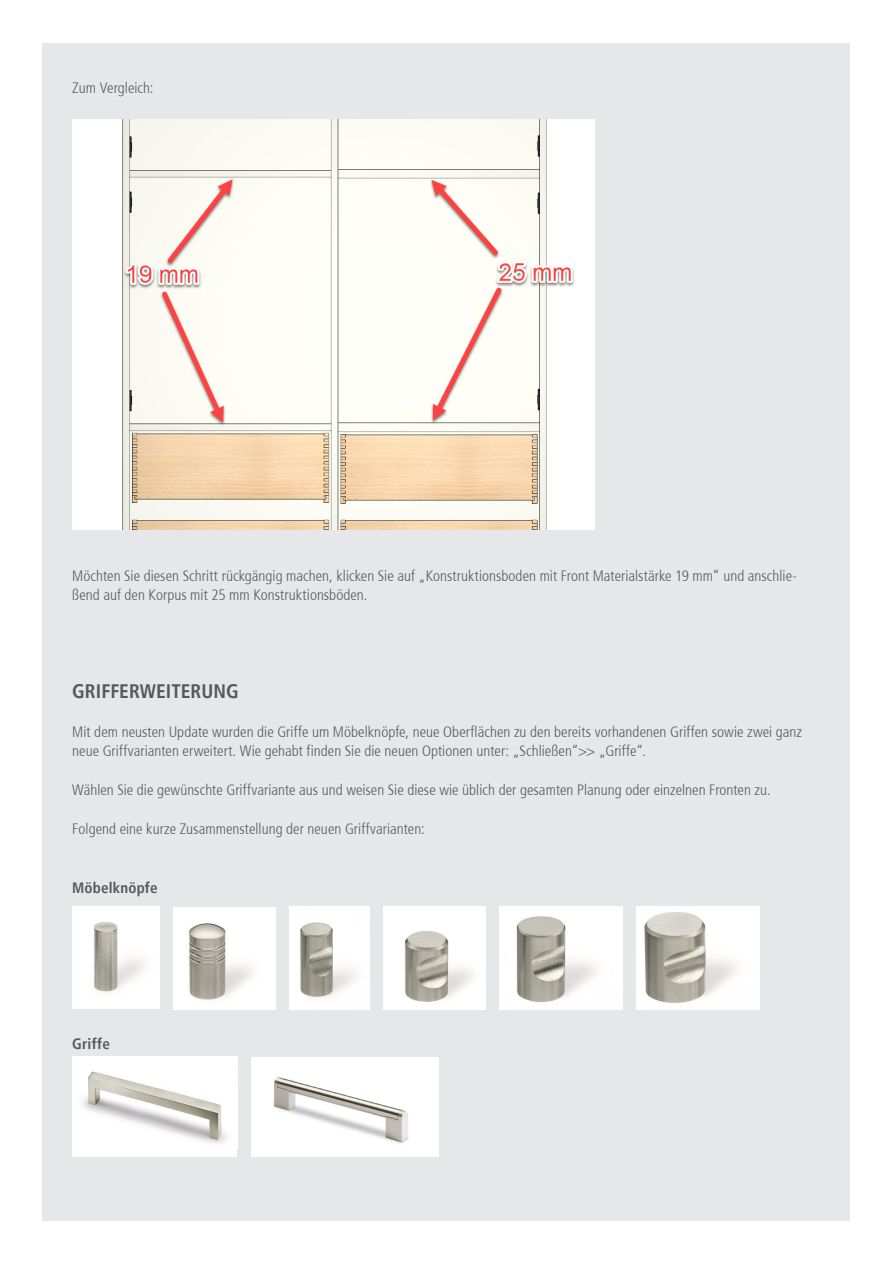
<style>
.page{position:relative;width:893px;height:1263px;background:#fff}
.page>*{position:absolute;margin:0;border:0;box-sizing:border-box;transform-origin:0 0}
.t1{font:700 condensed 19.5px "Frutiger";color:#57585a}
.t2{font:300 condensed 15px/19.5px "Frutiger";letter-spacing:.005em;color:#57585a}
.t3{font:700 condensed 15px "Frutiger";letter-spacing:.01em;color:#57585a}
</style>
<div class="page">
<div style="left:43px;top:43px;width:807px;height:1177px;background:#e6e7e9"></div>
<img style="left:72px;top:120px;width:523px;height:409px">
<img style="left:72px;top:907px;width:88px;height:101px">
<img style="left:174px;top:907px;width:102px;height:102px">
<img style="left:290px;top:907px;width:79px;height:102px">
<img style="left:500px;top:907px;width:123px;height:102px">
<img style="left:383px;top:907px;width:103px;height:102px">
<img style="left:637px;top:907px;width:123px;height:102px">
<div style="left:72px;top:1056px;width:165px;height:100px;background:#fff"></div>
<img style="left:82px;top:1071px;width:145px;height:73px">
<div style="left:251px;top:1056px;width:188px;height:100px;background:#fff"></div>
<img style="left:273px;top:1077px;width:136px;height:66px">
<p class="t2" style="left:72px;top:78px;width:83px">Zum Vergleich:</p>
<p class="t2" style="left:72px;top:566px;width:726px">Möchten Sie diesen Schritt rückgängig machen, klicken Sie auf „Konstruktionsboden mit Front Materialstärke 19 mm“ und anschlie&shy;ßend auf den Korpus mit 25 mm Konstruktionsböden.</p>
<h1 class="t1" style="left:72px;top:679px;width:168px">GRIFFERWEITERUNG</h1>
<p class="t2" style="left:72px;top:722px;width:731px">Mit dem neusten Update wurden die Griffe um Möbelknöpfe, neue Oberflächen zu den bereits vorhandenen Griffen sowie zwei ganz neue Griffvarianten erweitert. Wie gehabt finden Sie die neuen Optionen unter: „Schließen“&gt;&gt; „Griffe“.</p>
<p class="t2" style="left:72px;top:780px;width:700px">Wählen Sie die gewünschte Griffvariante aus und weisen Sie diese wie üblich der gesamten Planung oder einzelnen Fronten zu.</p>
<p class="t2" style="left:72px;top:819px;width:354px">Folgend eine kurze Zusammenstellung der neuen Griffvarianten:</p>
<p class="t3" style="left:72px;top:878px;width:87px">Möbelknöpfe</p>
<p class="t3" style="left:72px;top:1034px;width:39px">Griffe</p>
</div>
